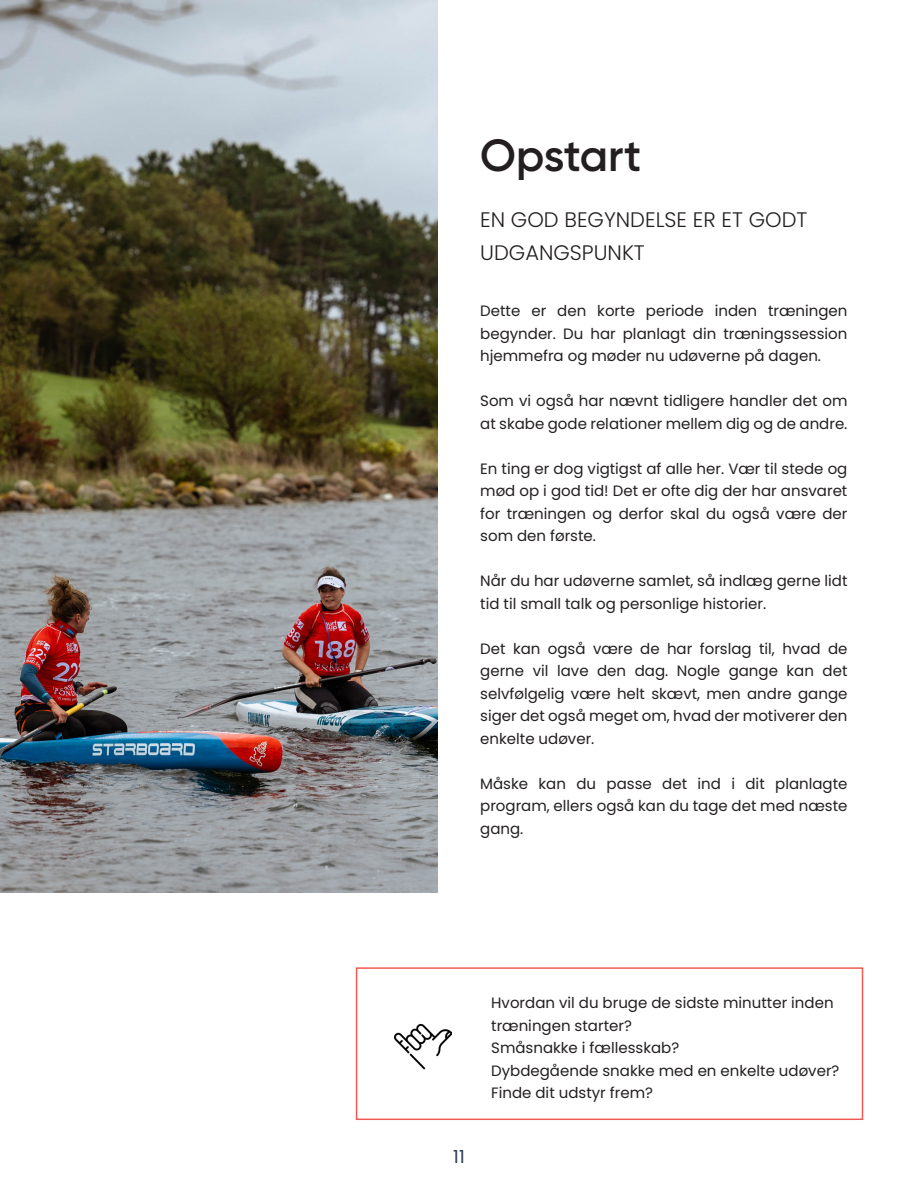
<style>
.page{position:relative;width:918px;height:1188px;background:#fff}
.page>*{position:absolute;margin:0;border:0;box-sizing:border-box;transform-origin:0 0}
.t1{font:600 45px "Gilroy";letter-spacing:-.005em;color:#231f20}
.t2{font:300 21px/32.7px "Poppins";color:#231f20}
.t3{font:18px "Poppins";color:#2e3e53}
.t4{font:15px/22.5px "Poppins";color:#231f20;text-align:justify}
</style>
<div class="page">
<div style="left:356px;top:967px;width:507px;height:153px;border:2px solid #ed3025"></div>
<img style="left:394px;top:1023px;width:58px;height:47px">
<img style="left:0;top:0;width:438px;height:893px">
<p class="t1" style="left:480px;top:127px;width:163px">Opstart</p>
<p class="t2" style="left:480px;top:204px;width:329px">EN GOD BEGYNDELSE ER ET GODT<br>UDGANGSPUNKT</p>
<p class="t4" style="left:480px;top:300px;width:369px">Dette er den korte periode inden træningen begynder. Du har planlagt din træningssession hjemmefra og møder nu udøverne på dagen.</p>
<p class="t4" style="left:480px;top:390px;width:369px">Som vi også har nævnt tidligere handler det om at skabe gode relationer mellem dig og de andre.</p>
<p class="t4" style="left:480px;top:457px;width:369px">En ting er dog vigtigst af alle her. Vær til stede og mød op i god tid! Det er ofte dig der har ansvaret for træningen og derfor skal du også være der som den første.</p>
<p class="t4" style="left:480px;top:570px;width:369px">Når du har udøverne samlet, så indlæg gerne lidt tid til small talk og personlige historier.</p>
<p class="t4" style="left:480px;top:637px;width:369px">Det kan også være de har forslag til, hvad de gerne vil lave den dag. Nogle gange kan det selvfølgelig være helt skævt, men andre gange siger det også meget om, hvad der motiverer den enkelte udøver.</p>
<p class="t4" style="left:480px;top:772px;width:369px">Måske kan du passe det ind i dit planlagte program, ellers også kan du tage det med næste gang.</p>
<p class="t3" style="left:453px;top:1146px;width:13px">11</p>
<p class="t4" style="left:491px;top:992px;width:344px">Hvordan vil du bruge de sidste minutter inden træningen starter?</p>
<p class="t4" style="left:491px;top:1037px;width:190px">Småsnakke i fællesskab?</p>
<p class="t4" style="left:491px;top:1059px;width:350px">Dybdegående snakke med en enkelte udøver?</p>
<p class="t4" style="left:491px;top:1082px;width:163px">Finde dit udstyr frem?</p>
</div>
